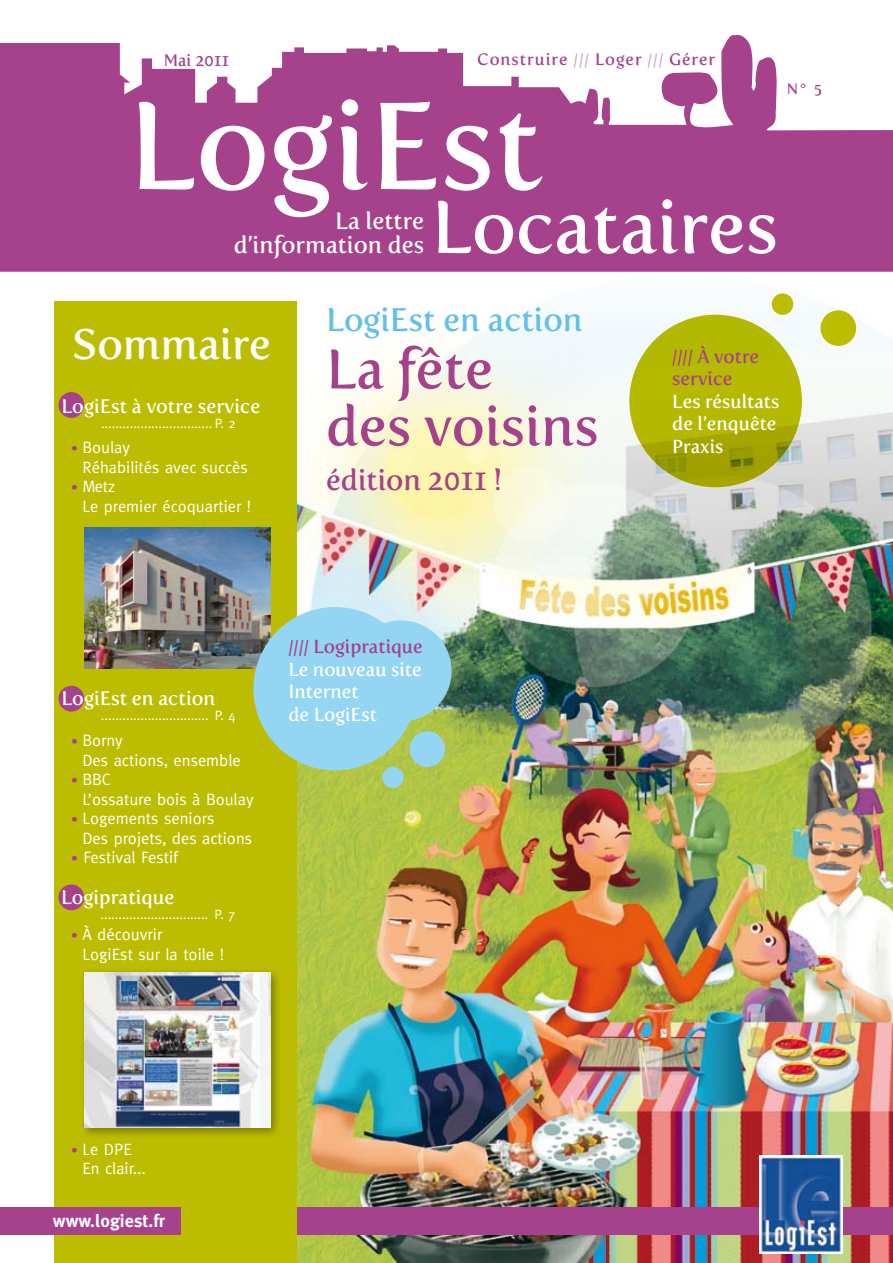
<style>
.page{position:relative;width:893px;height:1263px;background:#fff}
.page>*{position:absolute;margin:0;border:0;box-sizing:border-box;transform-origin:0 0}
.t1{font:122.85px "Fertigo Pro";color:#fff}
.t2{font:73.5px "Fertigo Pro";color:#fff}
.t3{font:54.9px/57px "Fertigo Pro";color:#a6418b}
.t4{font:42.6px "Fertigo Pro";color:#fff}
.t5{font:32.55px "Fertigo Pro";color:#61bfe8}
.t6{font:28.95px "Fertigo Pro";color:#a6418b}
.t7{font:23.55px/24.5px "Fertigo Pro";color:#fff;text-align:right}
.t8{font:19.5px "Fertigo Pro";color:#fff}
.t9{font:18.75px/22.5px "Fertigo Pro";color:#fff}
.t10{font:18.75px/22.5px "Fertigo Pro";color:#a6418b}
.t11{font:700 18px "Meta Plus";color:#fff}
.t12{font:16.5px/19.5px "Meta";color:#fff}
.t13{font:16.5px "Fertigo Pro";letter-spacing:.06em;color:#a6418b}
.t14{font:15px "Fertigo Pro";color:#a6418b}
.t15{font:13.5px "Meta";color:#fff}
.s1{color:#cfa5c7}
.s2{font-size:13.5px;color:#a6418b}
</style>
<div class="page">
<img style="left:292px;top:295px;width:601px;height:968px">
<svg style="left:0;top:35px;width:893px;height:237px;fill:#a6418b"></svg>
<div style="left:0;top:1208px;width:893px;height:27px;background:#a6418b"></div>
<img style="left:760px;top:1155px;width:82px;height:98px">
<div style="left:54px;top:302px;width:242px;height:961px;background:#bcbd00"></div>
<div style="left:0;top:1208px;width:180px;height:27px;background:#a6418b"></div>
<svg style="left:629px;top:315px;width:173px;height:172px;background:#aeb200"></svg>
<div style="left:820px;top:310px;width:36px;height:36px;background:#bcbd00;border-radius:50%"></div>
<div style="left:772px;top:293px;width:21px;height:22px;background:#bcbd00;border-radius:50%"></div>
<div style="left:58px;top:392px;width:26px;height:26px;background:#a6418b;border-radius:50%"></div>
<div style="left:58px;top:686px;width:26px;height:25px;background:#a6418b;border-radius:50%"></div>
<div style="left:58px;top:884px;width:26px;height:26px;background:#a6418b;border-radius:50%"></div>
<img style="left:85px;top:528px;width:186px;height:140px">
<div style="left:409px;top:731px;width:36px;height:36px;background:#93d5f2;border-radius:50%"></div>
<div style="left:382px;top:767px;width:22px;height:21px;background:#93d5f2;border-radius:50%"></div>
<div style="left:253px;top:607px;width:164px;height:163px;background:#93d5f2;border-radius:50%"></div>
<div style="left:350px;top:620px;width:102px;height:102px;background:#93d5f2;border-radius:50%"></div>
<div style="left:79px;top:967px;width:203px;height:172px;background:#1a171b;opacity:.4"></div>
<img style="left:84px;top:972px;width:187px;height:156px">
<p class="t13" style="left:164px;top:50px;width:67px">Mai 2011</p>
<p class="t13" style="left:477px;top:50px;width:240px">Construire <span class="s1">///</span> Loger <span class="s1">///</span> Gérer</p>
<h1 class="t1" style="left:128px;top:74px;width:416px">LogiEst</h1>
<h3 class="t7" style="left:234px;top:209px;width:192px">La lettre d’information des</h3>
<h2 class="t2" style="left:431px;top:184px;width:348px">Locataires</h2>
<p class="t14" style="left:787px;top:80px;width:37px">N° 5</p>
<h3 class="t5" style="left:326px;top:301px;width:258px">LogiEst en action</h3>
<h3 class="t3" style="left:326px;top:341px;width:274px">La fête<br>des voisins</h3>
<h3 class="t6" style="left:326px;top:463px;width:177px">édition 2011 !</h3>
<h3 class="t4" style="left:72px;top:319px;width:200px">Sommaire</h3>
<p class="t10" style="left:672px;top:345px;width:88px">//// À votre service</p>
<p class="t9" style="left:672px;top:390px;width:109px">Les résultats de l’enquête</p>
<p class="t8" style="left:62px;top:394px;width:200px">LogiEst à votre service</p>
<p class="t15" style="left:101px;top:415px;width:136px">............................... P. 2</p>
<p class="t12" style="left:71px;top:437px;width:60px"><span class="s2">•</span> Boulay</p>
<p class="t9" style="left:672px;top:435px;width:53px">Praxis</p>
<p class="t12" style="left:82px;top:457px;width:167px">Réhabilités avec succès</p>
<p class="t12" style="left:82px;top:476px;width:170px;text-indent:-11px"><span class="s2">•</span> Metz<br>Le premier écoquartier !</p>
<p class="t8" style="left:61px;top:687px;width:155px">LogiEst en action</p>
<p class="t15" style="left:101px;top:708px;width:136px">.............................. P. 4</p>
<p class="t12" style="left:82px;top:730px;width:160px;text-indent:-11px"><span class="s2">•</span> Borny<br>Des actions, ensemble</p>
<p class="t12" style="left:82px;top:769px;width:173px;text-indent:-11px"><span class="s2">•</span> BBC<br>L’ossature bois à Boulay</p>
<p class="t12" style="left:82px;top:808px;width:171px;text-indent:-11px"><span class="s2">•</span> Logements seniors<br>Des projets, des actions</p>
<p class="t12" style="left:71px;top:847px;width:108px"><span class="s2">•</span> Festival Festif</p>
<p class="t8" style="left:61px;top:885px;width:115px">Logipratique</p>
<p class="t15" style="left:101px;top:906px;width:136px">.............................. P. 7</p>
<p class="t12" style="left:82px;top:924px;width:143px;text-indent:-11px"><span class="s2">•</span> À découvrir<br>LogiEst sur la toile !</p>
<p class="t10" style="left:288px;top:635px;width:136px">//// Logipratique</p>
<p class="t9" style="left:288px;top:658px;width:135px">Le nouveau site<br>Internet<br>de LogiEst</p>
<p class="t12" style="left:82px;top:1139px;width:65px;text-indent:-11px"><span class="s2">•</span> Le DPE<br>En clair...</p>
<p class="t11" style="left:53px;top:1210px;width:114px">www.logiest.fr</p>
</div>
